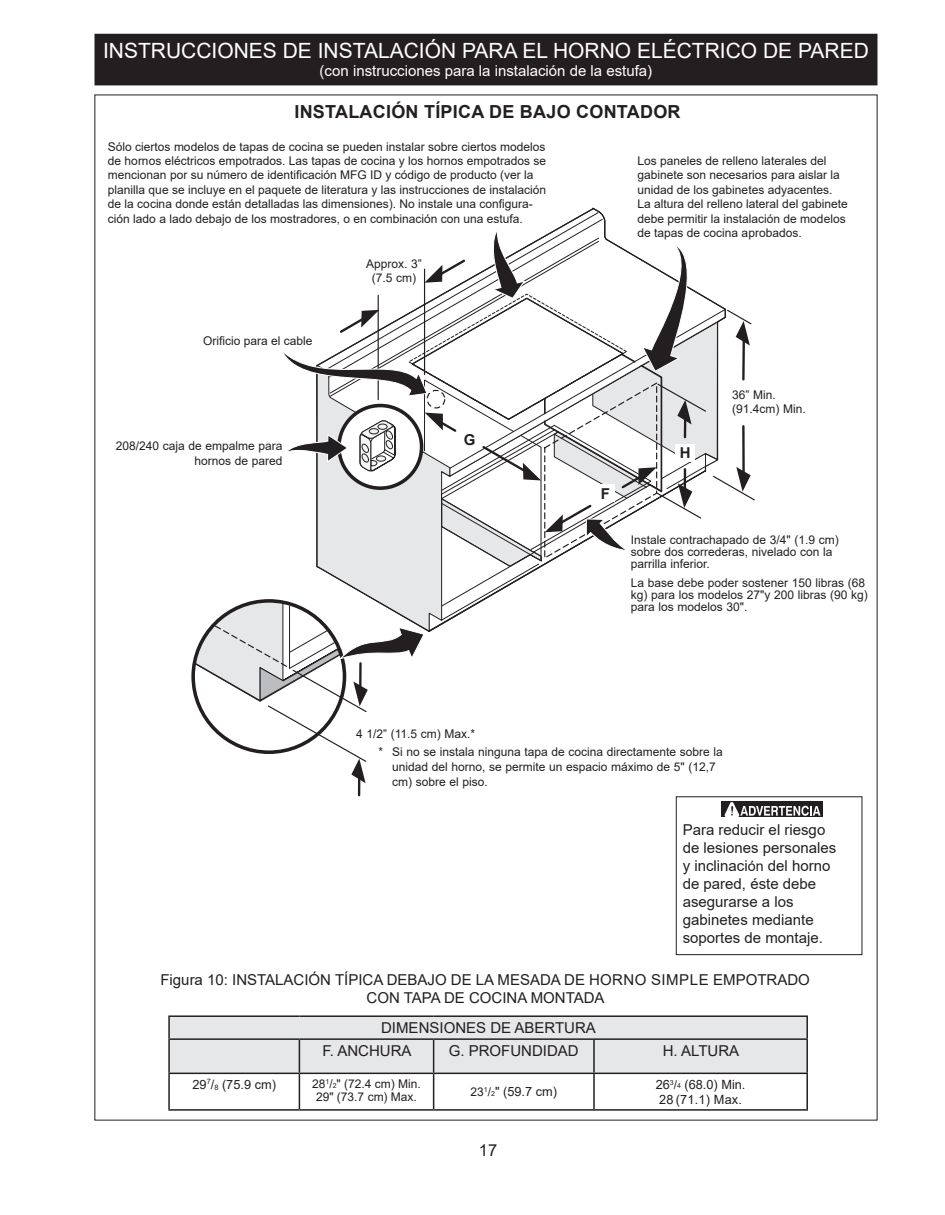
<style>
.page{position:relative;width:945px;height:1215px;background:#fff}
.page>*{position:absolute;margin:0;border:0;box-sizing:border-box;transform-origin:0 0}
.t1{font:21px "Arial";color:#fff}
.t2{font:700 18px "Arial";letter-spacing:.015em;color:#231f20}
.t3{font:16.5px "Arial";color:#231f20}
.t4{font:15px/18px "Arial";color:#231f20}
.t5{font:15px "Arial";color:#fff}
.t6{font:700 15px "Arial";color:#231f20}
.t7{font:12.75px/15.3px "Arial";color:#231f20}
.t8{font:12px/14.4px "Arial";color:#231f20}
.s1{font-size:14.25px}
.s2{font-size:7.05px}
.s3{font-size:12px}
</style>
<div class="page">
<div style="left:95px;top:34px;width:782px;height:51px;background:#231f20"></div>
<svg style="left:267px;top:309px;width:488px;height:454px"></svg>
<svg style="left:193px;top:228px;width:532px;height:485px"></svg>
<div style="left:676px;top:796px;width:186px;height:159px;border:1px solid #231f20"></div>
<div style="left:721px;top:802px;width:102px;height:15px;background:#231f20"></div>
<svg style="left:724px;top:801px;width:96px;height:16px"></svg>
<div style="left:170px;top:1017px;width:636px;height:56px;background:#e6e7e9"></div>
<hr style="left:168px;top:1015px;width:131px;height:2px;background:#231f20">
<hr style="left:168px;top:1017px;width:2px;height:21px;background:#231f20">
<hr style="left:299px;top:1015px;width:135px;height:2px;background:#231f20">
<hr style="left:434px;top:1015px;width:160px;height:2px;background:#231f20">
<hr style="left:594px;top:1015px;width:214px;height:2px;background:#231f20">
<hr style="left:806px;top:1017px;width:2px;height:21px;background:#231f20">
<hr style="left:168px;top:1038px;width:131px;height:2px;background:#231f20">
<hr style="left:168px;top:1040px;width:2px;height:33px;background:#231f20">
<hr style="left:299px;top:1038px;width:135px;height:2px;background:#231f20">
<hr style="left:299px;top:1040px;width:1px;height:33px;background:#231f20">
<hr style="left:434px;top:1038px;width:160px;height:2px;background:#231f20">
<hr style="left:433px;top:1040px;width:1px;height:33px;background:#231f20">
<hr style="left:594px;top:1038px;width:214px;height:2px;background:#231f20">
<hr style="left:593px;top:1040px;width:2px;height:33px;background:#231f20">
<hr style="left:806px;top:1040px;width:2px;height:33px;background:#231f20">
<hr style="left:168px;top:1073px;width:131px;height:1px;background:#231f20">
<hr style="left:168px;top:1074px;width:2px;height:35px;background:#231f20">
<hr style="left:299px;top:1073px;width:135px;height:1px;background:#231f20">
<hr style="left:299px;top:1074px;width:1px;height:35px;background:#231f20">
<hr style="left:434px;top:1073px;width:160px;height:1px;background:#231f20">
<hr style="left:433px;top:1074px;width:1px;height:35px;background:#231f20">
<hr style="left:594px;top:1073px;width:214px;height:1px;background:#231f20">
<hr style="left:593px;top:1074px;width:2px;height:35px;background:#231f20">
<hr style="left:806px;top:1074px;width:2px;height:35px;background:#231f20">
<hr style="left:168px;top:1109px;width:131px;height:2px;background:#231f20">
<hr style="left:299px;top:1109px;width:135px;height:2px;background:#231f20">
<hr style="left:434px;top:1109px;width:160px;height:2px;background:#231f20">
<hr style="left:594px;top:1109px;width:214px;height:2px;background:#231f20">
<div style="left:460px;top:430px;width:20px;height:18px;background:#fff"></div>
<div style="left:596px;top:484px;width:19px;height:18px;background:#fff"></div>
<div style="left:676px;top:444px;width:19px;height:18px;background:#fff"></div>
<h1 class="t1" style="left:103px;top:36px;width:767px">INSTRUCCIONES DE INSTALACIÓN PARA EL HORNO ELÉCTRICO DE PARED</h1>
<p class="t5" style="left:320px;top:60px;width:334px">(con instrucciones para la instalación de la estufa)</p>
<h2 class="t2" style="left:294px;top:99px;width:388px">INSTALACIÓN TÍPICA DE BAJO CONTADOR</h2>
<p class="t8" style="left:108px;top:139px;width:440px">Sólo ciertos modelos de tapas de cocina se pueden instalar sobre ciertos modelos de hornos eléctricos empotrados. Las tapas de cocina y los hornos empotrados se mencionan por su número de identificación MFG ID y código de producto (ver la planilla que se incluye en el paquete de literatura y las instrucciones de instalación de la cocina donde están detalladas las dimensiones). No instale una configura&shy;ción lado a lado debajo de los mostradores, o en combinación con una estufa.</p>
<p class="t8" style="left:203px;top:333px;width:111px">Orificio para el cable</p>
<p class="t8" style="left:116px;top:439px;width:168px;text-align:right">208/240 caja de empalme para hornos de pared</p>
<p class="t8" style="left:366px;top:256px;width:57px;text-align:center">Approx. 3” (7.5 cm)</p>
<p class="t6" style="left:464px;top:429px;width:13px">G</p>
<p class="t8" style="left:356px;top:727px;width:121px">4 1/2” (11.5 cm) Max.*</p>
<p class="t8" style="left:638px;top:153px;width:212px">Los paneles de relleno laterales del gabinete son necesarios para aislar la unidad de los gabinetes adyacentes.<br>La altura del relleno lateral del gabinete debe permitir la instalación de modelos de tapas de cocina aprobados.</p>
<p class="t6" style="left:601px;top:483px;width:11px">F</p>
<p class="t6" style="left:680px;top:442px;width:12px">H</p>
<p class="t8" style="left:732px;top:388px;width:75px">36” Min. (91.4cm) Min.</p>
<p class="t8" style="left:631px;top:534px;width:210px;line-height:12px">Instale contrachapado de 3/4" (1.9 cm) sobre dos correderas, nivelado con la parrilla inferior.</p>
<p class="t8" style="left:631px;top:576px;width:239px;line-height:12px">La base debe poder sostener 150 libras (68 kg) para los modelos 27"y 200 libras (90 kg) para los modelos 30".</p>
<p class="t8" style="left:392px;top:745px;width:332px;line-height:15px;text-indent:-14px">* Si no se instala ninguna tapa de cocina directamente sobre la unidad del horno, se permite un espacio máximo de 5" (12,7 cm) sobre el piso.</p>
<p class="t4" style="left:683px;top:821px;width:155px">Para reducir el riesgo de lesiones personales y inclinaci<span class="s1">ón</span> del horno de pared, éste debe asegurarse a los gabinetes mediante soportes de montaje.</p>
<p class="t4" style="left:160px;top:971px;width:651px;text-align:center">Figura 10: INSTALACIÓN TÍPICA DEBAJO DE LA MESADA DE HORNO SIMPLE EMPOTRADO<br>CON TAPA DE COCINA MONTADA</p>
<p class="t4" style="left:322px;top:1016px;width:275px;line-height:23px;text-indent:59px">DIMENSIONES DE ABERTURA<br>F. ANCHURA</p>
<p class="t4" style="left:449px;top:1042px;width:132px">G. PROFUNDIDAD</p>
<p class="t4" style="left:663px;top:1042px;width:78px">H. ALTURA</p>
<p class="t7" style="left:193px;top:1076px;width:85px">29<sup>7</sup>/<sub>8</sub> (75.9 cm)</p>
<p class="t8" style="left:312px;top:1077px;width:110px;line-height:13.2px;text-align:center">28<sup>1</sup>/<span class="s2">2</span>" (72.4 cm) Min.<br>29" (73.7 cm) Max.</p>
<p class="t7" style="left:471px;top:1084px;width:88px"><span class="s3">23</span><sup>1</sup><span class="s3">/</span><span class="s2">2</span>" (59.7 cm)</p>
<p class="t7" style="left:656px;top:1076px;width:91px">26<sup>3</sup><span class="s3">/</span><span class="s2">4</span> (68.0) Min.<br>28 (71.1) Max.</p>
<h3 class="t3" style="left:479px;top:1139px;width:20px">17</h3>
</div>
